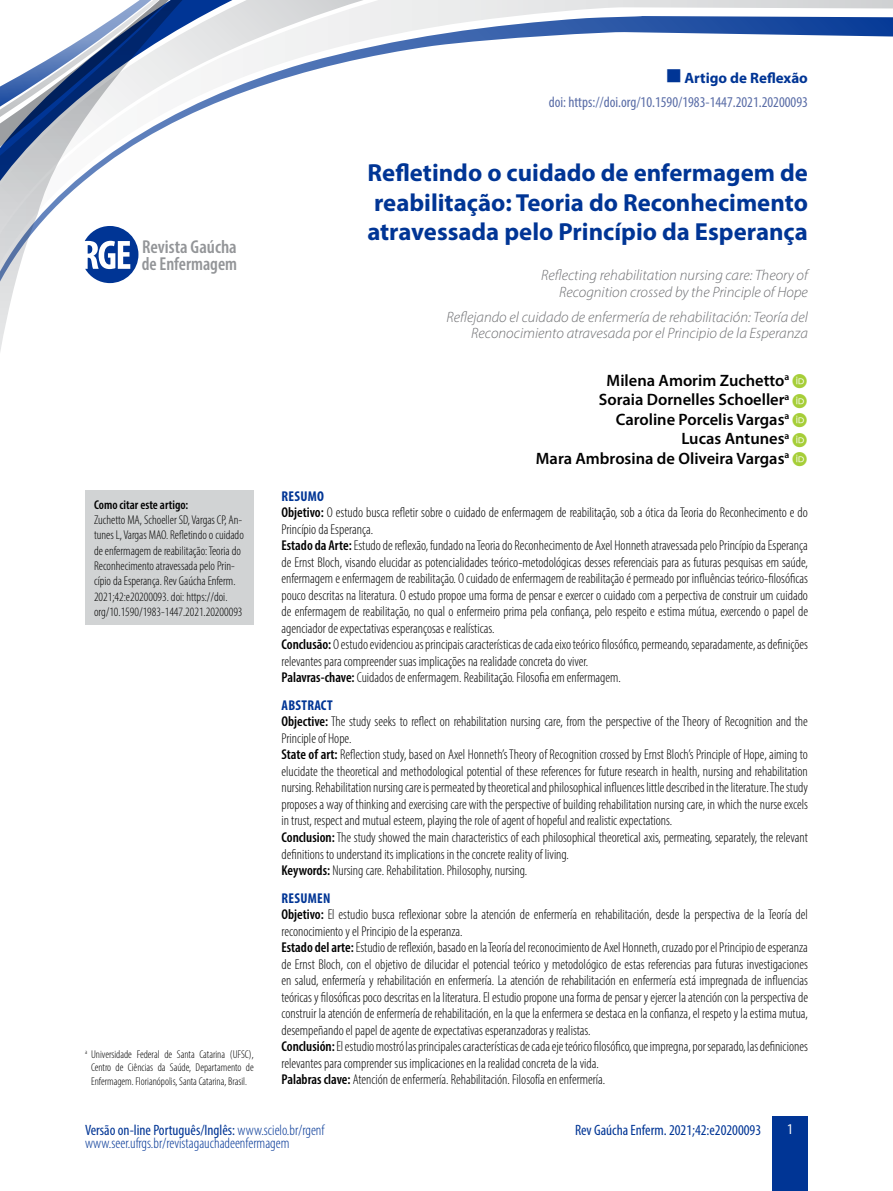
<style>
.page{position:relative;width:893px;height:1191px;background:#fff}
.page>*{position:absolute;margin:0;border:0;box-sizing:border-box;transform-origin:0 0}
.t1{font:700 24.75px/29.7px "Myriad Pro";color:#003595;text-align:justify}
.t2{font:600 condensed 18.75px/16.6px "Myriad Pro";color:#939598}
.t3{font:600 16.5px/19.5px "Myriad Pro";color:#000;text-align:right}
.t4{font:italic 300 15px/16.5px "Myriad Pro";color:#6d6e71;text-align:right}
.t5{font:condensed 15px "Myriad Pro";color:#003595}
.t6{font:condensed 15px "Myriad Pro";color:#5a6da7}
.t7{font:300 condensed 15px "Myriad Pro";color:#003595}
.t8{font:700 15px "Myriad Pro";color:#003595}
.t9{font:condensed 15px "Myriad Pro";color:#fff}
.t10{font:300 condensed 14.25px/16.5px "Myriad Pro";color:#000}
.t11{font:300 condensed 12.75px/15.3px "Myriad Pro";color:#000}
.t12{font:600 condensed 12.75px "Myriad Pro";color:#000}
.t13{font:300 condensed 11.25px/13.5px "Myriad Pro";color:#000;text-align:center}
.s1{font-weight:700;color:#003595}
.s2{font-weight:600}
.s3{font-weight:300}
</style>
<div class="page">
<svg style="left:202px;top:0;width:691px;height:109px"></svg>
<svg style="left:0;top:0;width:202px;height:352px"></svg>
<div style="left:772px;top:1116px;width:36px;height:75px;background:#003595"></div>
<svg style="left:85px;top:226px;width:53px;height:57px"></svg>
<div style="left:85px;top:490px;width:169px;height:135px;background:#d1d3d4"></div>
<svg style="left:667px;top:69px;width:13px;height:14px"></svg>
<p class="t8" style="left:684px;top:68px;width:125px">Artigo de Reflexão</p>
<h2 class="t2" style="left:142px;top:238px;width:97px">Revista Gaúcha de Enfermagem</h2>
<p class="t12" style="left:94px;top:496px;width:96px">Como citar este artigo:</p>
<p class="t11" style="left:94px;top:512px;width:151px">Zuchetto MA, Schoeller SD, Vargas CP, An&shy;tunes L, Vargas MAO. Refletindo o cuidado de enfermagem de reabilitação: Teoria do Reconhecimento atravessada pelo Prin&shy;cípio da Esperança. Rev Gaúcha Enferm.<br>2021;42:e20200093. doi: https://doi. org/10.1590/1983-1447.2021.20200093</p>
<p class="t13" style="left:85px;top:1047px;width:170px"><sup>a</sup> Universidade Federal de Santa Catarina (UFSC),<br>Centro de Ciências da Saúde, Departamento de<br>Enfermagem. Florianópolis, Santa Catarina, Brasil.</p>
<p class="t6" style="left:549px;top:93px;width:261px">doi: https://doi.org/10.1590/1983-1447.2021.20200093</p>
<h1 class="t1" style="left:367px;top:157px;width:442px">Refletindo o cuidado de enfermagem de reabilitação: Teoria do Reconhecimento atravessada pelo Princípio da Esperança</h1>
<p class="t4" style="left:541px;top:267px;width:268px">Reflecting rehabilitation nursing care: Theory of<br>Recognition crossed by the Principle of Hope</p>
<p class="t4" style="left:447px;top:308px;width:363px">Reflejando el cuidado de enfermería de rehabilitación: Teoría del<br>Reconocimiento atravesada por el Principio de la Esperanza</p>
<p class="t3" style="left:536px;top:370px;width:255px">Milena Amorim Zuchetto<sup>a<br></sup>Soraia Dornelles Schoeller<sup>a<br></sup>Caroline Porcelis Vargas<sup>a<br></sup>Lucas Antunes<sup>a<br></sup>Mara Ambrosina de Oliveira Vargas<sup>a</sup></p>
<p class="t10" style="left:281px;top:487px;width:528px"><span class="s1">RESUMO<br></span><span class="s2">Objetivo:</span> O estudo busca refletir sobre o cuidado de enfermagem de reabilitação, sob a ótica da Teoria do Reconhecimento e do Princípio da Esperança.<br><span class="s2">Estado da Arte:</span> Estudo de reflexão, fundado na Teoria do Reconhecimento de Axel Honneth atravessada pelo Princípio da Esperança de Ernst Bloch, visando elucidar as potencialidades teórico-metodológicas desses referenciais para as futuras pesquisas em saúde, enfermagem e enfermagem de reabilitação. O cuidado de enfermagem de reabilitação é permeado por influências teórico-filosóficas pouco descritas na literatura. O estudo propoe uma forma de pensar e exercer o cuidado com a perpectiva de construir um cuidado de enfermagem de reabilitação, no qual o enfermeiro prima pela confiança, pelo respeito e estima mútua, exercendo o papel de agenciador de expectativas esperançosas e realísticas.<br><span class="s2">Conclusão:</span> O estudo evidenciou as principais características de cada eixo teórico filosófico, permeando, separadamente, as definições relevantes para compreender suas implicações na realidade concreta do viver.<br><span class="s2">Palavras-chave:</span> Cuidados de enfermagem. Reabilitação. Filosofia em enfermagem.</p>
<p class="t10" style="left:281px;top:697px;width:528px"><span class="s1">ABSTRACT<br></span><span class="s2">Objective:</span> The study seeks to reflect on rehabilitation nursing care, from the perspective of the Theory of Recognition and the Principle of Hope.<br><span class="s2">State of art:</span> Reflection study, based on Axel Honneth’s Theory of Recognition crossed by Ernst Bloch’s Principle of Hope, aiming to elucidate the theoretical and methodological potential of these references for future research in health, nursing and rehabilitation nursing. Rehabilitation nursing care is permeated by theoretical and philosophical influences little described in the literature. The study proposes a way of thinking and exercising care with the perspective of building rehabilitation nursing care, in which the nurse excels in trust, respect and mutual esteem, playing the role of agent of hopeful and realistic expectations.<br><span class="s2">Conclusion:</span> The study showed the main characteristics of each philosophical theoretical axis, permeating, separately, the relevant definitions to understand its implications in the concrete reality of living.<br><span class="s2">Keywords:</span> Nursing care. Rehabilitation. Philosophy, nursing.</p>
<p class="t10" style="left:281px;top:889px;width:528px"><span class="s1">RESUMEN<br></span><span class="s2">Objetivo:</span> El estudio busca reflexionar sobre la atención de enfermería en rehabilitación, desde la perspectiva de la Teoría del reconocimiento y el Principio de la esperanza.<br><span class="s2">Estado del arte:</span> Estudio de reflexión, basado en la Teoría del reconocimiento de Axel Honneth, cruzado por el Principio de esperanza de Ernst Bloch, con el objetivo de dilucidar el potencial teórico y metodológico de estas referencias para futuras investigaciones en salud, enfermería y rehabilitación en enfermería. La atención de rehabilitación en enfermería está impregnada de influencias teóricas y filosóficas poco descritas en la literatura. El estudio propone una forma de pensar y ejercer la atención con la perspectiva de construir la atención de enfermería de rehabilitación, en la que la enfermera se destaca en la confianza, el respeto y la estima mutua, desempeñando el papel de agente de expectativas esperanzadoras y realistas.<br><span class="s2">Conclusión:</span> El estudio mostró las principales características de cada eje teórico filosófico, que impregna, por separado, las definiciones relevantes para comprender sus implicaciones en la realidad concreta de la vida.<br><span class="s2">Palabras clave:</span> Atención de enfermería. Rehabilitación. Filosofía en enfermería.</p>
<p class="t5" style="left:85px;top:1121px;width:241px">Versão on-line Português/Inglês: <span class="s3">www.scielo.br/rgenf</span></p>
<p class="t7" style="left:85px;top:1134px;width:206px">www.seer.ufrgs.br/revistagauchadeenfermagem</p>
<p class="t5" style="left:575px;top:1121px;width:188px">Rev Gaúcha Enferm. 2021;42:e20200093</p>
<p class="t9" style="left:787px;top:1120px;width:7px">1</p>
</div>
